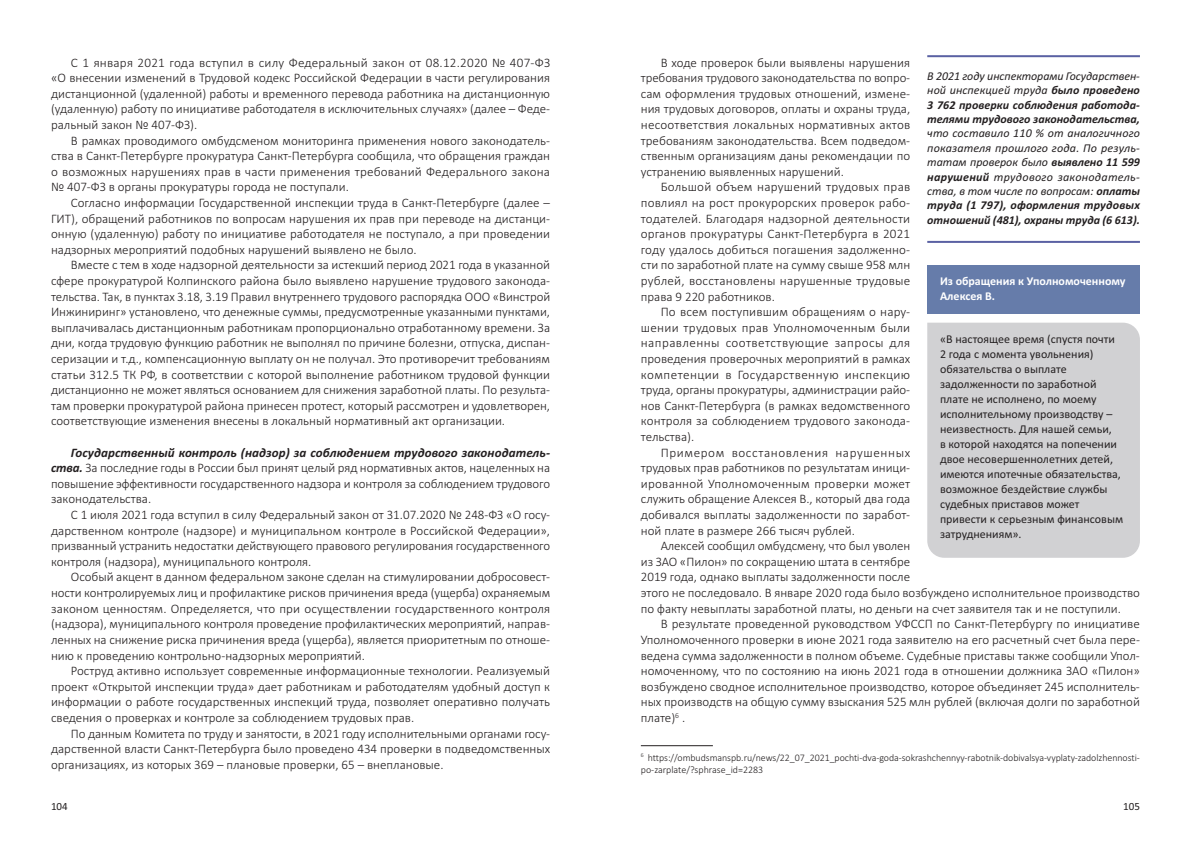
<style>
.page{position:relative;width:1191px;height:842px;background:#fff}
.page>*{position:absolute;margin:0;border:0;box-sizing:border-box;transform-origin:0 0}
.t1{font:300 13px/15.6px "Calibri";color:#231f20;text-align:justify}
.t2{font:12px/15px "Calibri";color:#231f20}
.t3{font:italic 12px/14.4px "Calibri";color:#231f20;text-align:justify}
.t4{font:italic 700 12px/14.4px "Calibri";color:#231f20;text-align:justify}
.t5{font:700 12px/15px "Calibri";color:#fff}
.t6{font:11px "Calibri";color:#231f20}
.t7{font:300 10px/12px "Calibri";letter-spacing:-.005em;color:#231f20}
.s1{font-weight:700;font-style:italic}
.s2{font-weight:400}
.s3{font-weight:700}
</style>
<div class="page">
<hr style="left:641px;top:745px;width:72px;height:1px;background:#231f20">
<hr style="left:927px;top:55px;width:213px;height:2px;background:#5a61a3">
<hr style="left:927px;top:241px;width:213px;height:2px;background:#5a61a3">
<div style="left:927px;top:266px;width:213px;height:48px;background:#667caa"></div>
<div style="left:927px;top:323px;width:213px;height:235px;background:#d1d1d3"></div>
<p class="t1" style="left:51px;top:56px;width:500px;text-indent:20px">С 1 января 2021 года вступил в силу Федеральный закон от 08.12.2020 № 407-ФЗ «О внесении изменений в Трудовой кодекс Российской Федерации в части регулирования дистанционной (удаленной) работы и временного перевода работника на дистанционную (удаленную) работу по инициативе работодателя в исключительных случаях» (далее – Феде&shy;ральный закон № 407-ФЗ).</p>
<p class="t1" style="left:51px;top:134px;width:500px;text-indent:20px">В рамках проводимого омбудсменом мониторинга применения нового законодатель&shy;ства в Санкт-Петербурге прокуратура Санкт-Петербурга сообщила, что обращения граждан о возможных нарушениях прав в части применения требований Федерального закона № 407-ФЗ в органы прокуратуры города не поступали.</p>
<p class="t1" style="left:51px;top:196px;width:500px;text-indent:20px">Согласно информации Государственной инспекции труда в Санкт-Петербурге (далее – ГИТ), обращений работников по вопросам нарушения их прав при переводе на дистанци&shy;онную (удаленную) работу по инициативе работодателя не поступало, а при проведении надзорных мероприятий подобных нарушений выявлено не было.</p>
<p class="t1" style="left:51px;top:258px;width:500px;text-indent:20px">Вместе с тем в ходе надзорной деятельности за истекший период 2021 года в указанной сфере прокуратурой Колпинского района было выявлено нарушение трудового законода&shy;тельства. Так, в пунктах 3.18, 3.19 Правил внутреннего трудового распорядка ООО «Винстрой Инжиниринг» установлено, что денежные суммы, предусмотренные указанными пунктами, выплачивалась дистанционным работникам пропорционально отработанному времени. За дни, когда трудовую функцию работник не выполнял по причине болезни, отпуска, диспан&shy;серизации и т.д., компенсационную выплату он не получал. Это противоречит требованиям статьи 312.5 ТК РФ, в соответствии с которой выполнение работником трудовой функции дистанционно не может являться основанием для снижения заработной платы. По результа&shy;там проверки прокуратурой района принесен протест, который рассмотрен и удовлетворен, соответствующие изменения внесены в локальный нормативный акт организации.</p>
<p class="t1" style="left:51px;top:446px;width:500px;text-indent:20px"><span class="s1">Государственный контроль (надзор) за соблюдением трудового законодатель&shy;ства.</span> За последние годы в России был принят целый ряд нормативных актов, нацеленных на повышение эффективности государственного надзора и контроля за соблюдением трудового законодательства.</p>
<p class="t1" style="left:51px;top:508px;width:500px;text-indent:20px">С 1 июля 2021 года вступил в силу Федеральный закон от 31.07.2020 № 248-ФЗ «О госу&shy;дарственном контроле (надзоре) и муниципальном контроле в Российской Федерации», призванный устранить недостатки действующего правового регулирования государственного контроля (надзора), муниципального контроля.</p>
<p class="t1" style="left:51px;top:570px;width:500px;text-indent:20px">Особый акцент в данном федеральном законе сделан на стимулировании добросовест&shy;ности контролируемых лиц и профилактике рисков причинения вреда (ущерба) охраняемым законом ценностям. Определяется, что при осуществлении государственного контроля (надзора), муниципального контроля проведение профилактических мероприятий, направ&shy;ленных на снижение риска причинения вреда (ущерба), является приоритетным по отноше&shy;нию к проведению контрольно-надзорных мероприятий.</p>
<p class="t1" style="left:51px;top:664px;width:500px;text-indent:20px">Роструд активно использует современные информационные технологии. Реализуемый проект «Открытой инспекции труда» дает работникам и работодателям удобный доступ к информации о работе государственных инспекций труда, позволяет оперативно получать сведения о проверках и контроле за соблюдением трудовых прав.</p>
<p class="t1" style="left:51px;top:726px;width:500px;text-indent:20px">По данным Комитета по труду и занятости, в 2021 году исполнительными органами госу&shy;дарственной власти Санкт-Петербурга было проведено 434 проверки в подведомственных организациях, из которых 369 – плановые проверки, 65 – внеплановые.</p>
<p class="t1" style="left:641px;top:56px;width:271px;text-indent:20px">В ходе проверок были выявлены нарушения требования трудового законодательства по вопро&shy;сам оформления трудовых отношений, измене&shy;ния трудовых договоров, оплаты и охраны труда, несоответствия локальных нормативных актов требованиям законодательства. Всем подведом&shy;ственным организациям даны рекомендации по устранению выявленных нарушений.</p>
<p class="t1" style="left:641px;top:180px;width:271px;text-indent:20px">Большой объем нарушений трудовых прав повлиял на рост прокурорских проверок рабо&shy;тодателей. Благодаря надзорной деятельности органов прокуратуры Санкт-Петербурга в 2021 году удалось добиться погашения задолженно&shy;сти по заработной плате на сумму свыше 958 млн рублей, восстановлены нарушенные трудовые права 9 220 работников.</p>
<p class="t1" style="left:641px;top:305px;width:271px;text-indent:20px">По всем поступившим обращениям о нару&shy;шении трудовых прав Уполномоченным были направленны соответствующие запросы для проведения проверочных мероприятий в рамках компетенции в Государственную инспекцию труда, органы прокуратуры, администрации райо&shy;нов Санкт-Петербурга (в рамках ведомственного контроля за соблюдением трудового законода&shy;тельства).</p>
<p class="t1" style="left:641px;top:446px;width:271px;text-indent:20px">Примером восстановления нарушенных трудовых прав работников по результатам иници&shy;ированной Уполномоченным проверки может служить обращение Алексея В., который два года добивался выплаты задолженности по заработ&shy;ной плате в размере 266 тысяч рублей.</p>
<p class="t1" style="left:641px;top:539px;width:500px;text-align:left;text-indent:20px">Алексей сообщил омбудсмену, что был уволен<br>из ЗАО «Пилон» по сокращению штата в сентябре<br>2019 года, однако выплаты задолженности после<br>этого не последовало. В январе 2020 года было возбуждено исполнительное производство по факту невыплаты заработной платы, но деньги на счет заявителя так и не поступили.</p>
<p class="t1" style="left:641px;top:617px;width:500px;text-indent:20px">В результате проведенной руководством УФССП по Санкт-Петербургу по инициативе Уполномоченного проверки в июне 2021 года заявителю на его расчетный счет была пере&shy;ведена сумма задолженности в полном объеме. Судебные приставы также сообщили Упол&shy;номоченному, что по состоянию на июнь 2021 года в отношении должника ЗАО «Пилон» возбуждено сводное исполнительное производство, которое объединяет 245 исполнитель&shy;ных производств на общую сумму взыскания 525 млн рублей (включая долги по заработной плате)<sup>6</sup> .</p>
<p class="t7" style="left:641px;top:752px;width:500px"><sup>6</sup> https://ombudsmanspb.ru/news/22_07_2021_pochti-dva-goda-sokrashchennyy-rabotnik-dobivalsya-vyplaty-zadolzhennosti&shy;po-zarplate/?sphrase_id=2283</p>
<p class="t4" style="left:927px;top:69px;width:214px"><span class="s2">В 2021 году инспекторами Государствен&shy;ной инспекцией труда</span> было проведено 3 762 проверки соблюдения работода&shy;телями трудового законодательства,</p>
<p class="t3" style="left:927px;top:127px;width:214px">что составило 110 % от аналогичного показателя прошлого года. По резуль&shy;татам проверок было <span class="s3">выявлено 11 599 нарушений</span> трудового законодатель&shy;ства, в том числе по вопросам: <span class="s3">оплаты труда (1 797), оформления трудовых отношений (481), охраны труда (6 613).</span></p>
<p class="t5" style="left:940px;top:273px;width:187px">Из обращения к Уполномоченному<br>Алексея В.</p>
<p class="t2" style="left:940px;top:331px;width:185px">«В настоящее время (спустя почти<br>2 года с момента увольнения) обязательства о выплате задолженности по заработной плате не исполнено, по моему исполнительному производству – неизвестность. Для нашей семьи,<br>в которой находятся на попечении двое несовершеннолетних детей, имеются ипотечные обязательства, возможное бездействие службы судебных приставов может привести к серьезным финансовым затруднениям».</p>
<p class="t6" style="left:51px;top:799px;width:18px">104</p>
<p class="t6" style="left:1123px;top:799px;width:18px">105</p>
</div>
